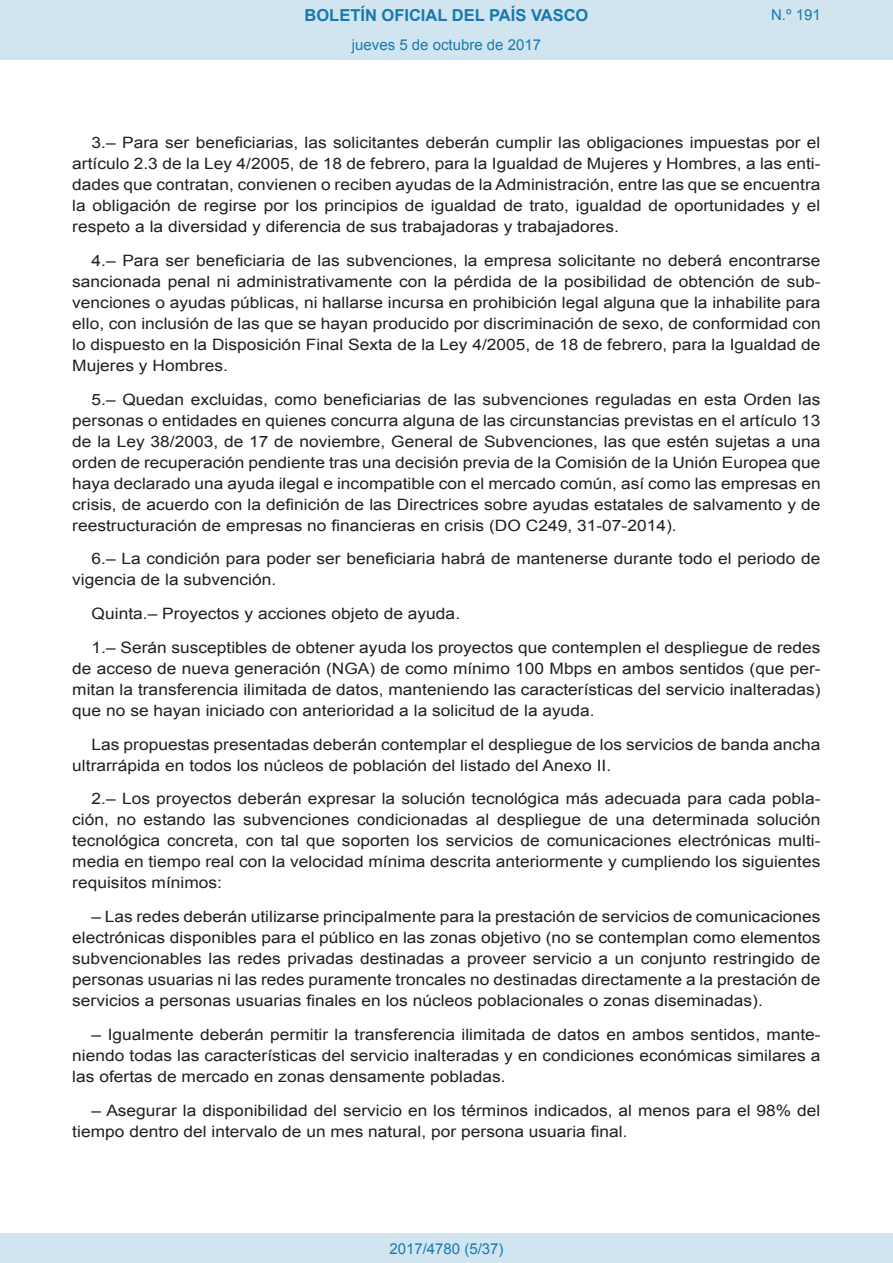
<style>
.page{position:relative;width:893px;height:1263px;background:#fff}
.page>*{position:absolute;margin:0;border:0;box-sizing:border-box;transform-origin:0 0}
.t1{font:700 16.5px "Arial";color:#1879ad}
.BOPVDetalle{font:15.6px/21px "Arial";color:#231f20;text-align:justify;scale:1.11 1}
.Paginacion_Centro{font:15px "Arial";color:#1879ad}
</style>
<div class="page">
<div style="left:0;top:0;width:893px;height:60px;background:#d0e5f0"></div>
<div style="left:0;top:1233px;width:893px;height:30px;background:#d0e5f0"></div>
<p class="t1" style="left:305px;top:4px;width:285px">BOLETÍN OFICIAL DEL PAÍS VASCO</p>
<p class="Paginacion_Centro" style="left:352px;top:35px;width:191px">jueves 5 de octubre de 2017</p>
<p class="Paginacion_Centro" style="left:771px;top:5px;width:51px">N.º 191</p>
<p class="BOPVDetalle" style="left:72px;top:132px;width:676px;text-indent:19px">3.– Para ser beneficiarias, las solicitantes deberán cumplir las obligaciones impuestas por el artículo 2.3 de la Ley 4/2005, de 18 de febrero, para la Igualdad de Mujeres y Hombres, a las enti&shy;dades que contratan, convienen o reciben ayudas de la Administración, entre las que se encuentra la obligación de regirse por los principios de igualdad de trato, igualdad de oportunidades y el respeto a la diversidad y diferencia de sus trabajadoras y trabajadores.</p>
<p class="BOPVDetalle" style="left:72px;top:250px;width:676px;text-indent:19px">4.– Para ser beneficiaria de las subvenciones, la empresa solicitante no deberá encontrarse sancionada penal ni administrativamente con la pérdida de la posibilidad de obtención de sub&shy;venciones o ayudas públicas, ni hallarse incursa en prohibición legal alguna que la inhabilite para ello, con inclusión de las que se hayan producido por discriminación de sexo, de conformidad con lo dispuesto en la Disposición Final Sexta de la Ley 4/2005, de 18 de febrero, para la Igualdad de Mujeres y Hombres.</p>
<p class="BOPVDetalle" style="left:72px;top:389px;width:676px;text-indent:19px">5.– Quedan excluidas, como beneficiarias de las subvenciones reguladas en esta Orden las personas o entidades en quienes concurra alguna de las circunstancias previstas en el artículo 13 de la Ley 38/2003, de 17 de noviembre, General de Subvenciones, las que estén sujetas a una orden de recuperación pendiente tras una decisión previa de la Comisión de la Unión Europea que haya declarado una ayuda ilegal e incompatible con el mercado común, así como las empresas en crisis, de acuerdo con la definición de las Directrices sobre ayudas estatales de salvamento y de reestructuración de empresas no financieras en crisis (DO C249, 31-07-2014).</p>
<p class="BOPVDetalle" style="left:72px;top:549px;width:676px;text-indent:19px">6.– La condición para poder ser beneficiaria habrá de mantenerse durante todo el periodo de vigencia de la subvención.</p>
<p class="BOPVDetalle" style="left:92px;top:603px;width:333px">Quinta.– Proyectos y acciones objeto de ayuda.</p>
<p class="BOPVDetalle" style="left:72px;top:637px;width:676px;text-indent:19px">1.– Serán susceptibles de obtener ayuda los proyectos que contemplen el despliegue de redes de acceso de nueva generación (NGA) de como mínimo 100 Mbps en ambos sentidos (que per&shy;mitan la transferencia ilimitada de datos, manteniendo las características del servicio inalteradas) que no se hayan iniciado con anterioridad a la solicitud de la ayuda.</p>
<p class="BOPVDetalle" style="left:72px;top:734px;width:676px;text-indent:19px">Las propuestas presentadas deberán contemplar el despliegue de los servicios de banda ancha ultrarrápida en todos los núcleos de población del listado del Anexo II.</p>
<p class="BOPVDetalle" style="left:72px;top:789px;width:676px;text-indent:19px">2.– Los proyectos deberán expresar la solución tecnológica más adecuada para cada pobla&shy;ción, no estando las subvenciones condicionadas al despliegue de una determinada solución tecnológica concreta, con tal que soporten los servicios de comunicaciones electrónicas multi&shy;media en tiempo real con la velocidad mínima descrita anteriormente y cumpliendo los siguientes requisitos mínimos:</p>
<p class="BOPVDetalle" style="left:72px;top:906px;width:676px;text-indent:19px">– Las redes deberán utilizarse principalmente para la prestación de servicios de comunicaciones electrónicas disponibles para el público en las zonas objetivo (no se contemplan como elementos subvencionables las redes privadas destinadas a proveer servicio a un conjunto restringido de personas usuarias ni las redes puramente troncales no destinadas directamente a la prestación de servicios a personas usuarias finales en los núcleos poblacionales o zonas diseminadas).</p>
<p class="BOPVDetalle" style="left:72px;top:1024px;width:676px;text-indent:19px">– Igualmente deberán permitir la transferencia ilimitada de datos en ambos sentidos, mante&shy;niendo todas las características del servicio inalteradas y en condiciones económicas similares a las ofertas de mercado en zonas densamente pobladas.</p>
<p class="BOPVDetalle" style="left:72px;top:1100px;width:675px;text-indent:19px">– Asegurar la disponibilidad del servicio en los términos indicados, al menos para el 98% del tiempo dentro del intervalo de un mes natural, por persona usuaria final.</p>
<p class="Paginacion_Centro" style="left:389px;top:1238px;width:116px">2017/4780 (5/37)</p>
</div>
